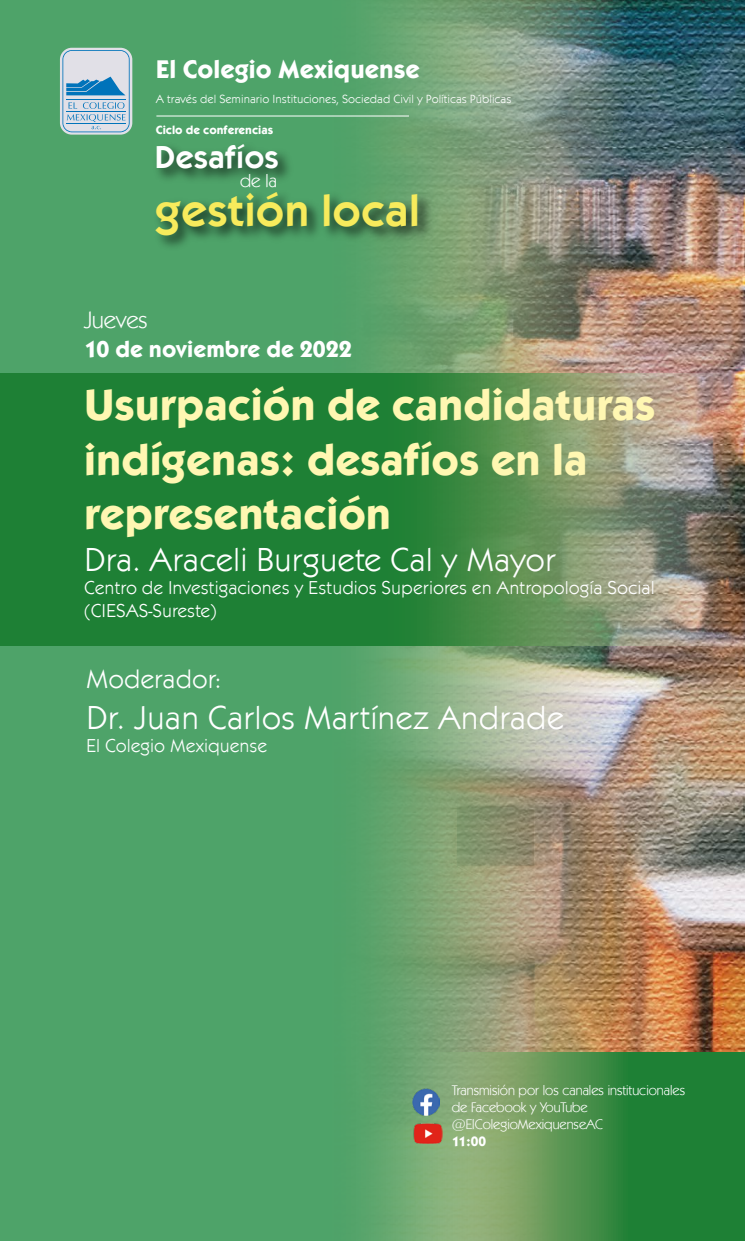
<style>
.page{position:relative;width:745px;height:1241px;background:#fff}
.page>*{position:absolute;margin:0;border:0;box-sizing:border-box;transform-origin:0 0}
.t1{font:600 46.38px "Kabel Itc TEE";color:#f7eb5c}
.t2{font:700 45.5px/54.6px "Kabel Itc TEE";color:#fff7b2}
.t3{font:34.3px "Kabel Itc TEE";color:#fff}
.t4{font:600 32.73px "Kabel Itc TEE";color:#fff}
.t5{font:27.39px "Kabel Itc TEE";color:#fff}
.t6{font:700 26.25px "Kabel Itc TEE";color:#fff}
.t7{font:700 23.62px "Kabel Itc TEE";color:#fff}
.t8{font:23.62px "Kabel IT Cby BT";color:#fff}
.t9{font:19.25px/23.1px "Kabel Itc TEE";color:#fff}
.t10{font:18.29px "Kabel IT Cby BT";color:#fff}
.t11{font:14px/16.8px "Kabel IT Cby BT";color:#fff}
.t12{font:700 14px "Kabel Itc TEE";color:#fff}
.t13{font:12.25px "Kabel Itc TEE";color:#fff}
.t14{font:700 12.25px "Kabel Itc TEE";color:#fff}
</style>
<div class="page">
<img style="left:629px;top:0;width:115px;height:1052px">
<div style="left:399px;top:1052px;width:345px;height:188px;background:#1e8035"></div>
<img style="left:0;top:0;width:629px;height:1240px">
<svg style="left:60px;top:48px;width:72px;height:87px"></svg>
<svg style="left:62px;top:50px;width:67px;height:82px"></svg>
<hr style="left:156px;top:115px;width:252px;height:1px;background:#fff">
<svg style="left:0;top:373px;width:742px;height:272px"></svg>
<img style="left:148px;top:180px;width:291px;height:77px">
<img style="left:147px;top:133px;width:151px;height:63px">
<img style="left:412px;top:1088px;width:27px;height:27px">
<img style="left:413px;top:1122px;width:29px;height:20px">
<h3 class="t6" style="left:156px;top:54px;width:265px">El Colegio Mexiquense</h3>
<p class="t13" style="left:156px;top:92px;width:357px">A través del Seminario Instituciones, Sociedad Civil y Políticas Públicas</p>
<p class="t14" style="left:156px;top:123px;width:119px">Ciclo de conferencias</p>
<h3 class="t4" style="left:154px;top:138px;width:126px">Desafíos</h3>
<p class="t10" style="left:240px;top:169px;width:38px">de la</p>
<h1 class="t1" style="left:155px;top:184px;width:266px">gestión local</h1>
<p class="t8" style="left:84px;top:305px;width:65px">Jueves</p>
<p class="t7" style="left:84px;top:335px;width:269px">10 de noviembre de 2022</p>
<h2 class="t2" style="left:84px;top:378px;width:572px">Usurpación de candidaturas indígenas: desafíos en la representación</h2>
<h3 class="t3" style="left:84px;top:540px;width:473px">Dra. Araceli Burguete Cal y Mayor</h3>
<p class="t9" style="left:84px;top:576px;width:571px">Centro de Investigaciones y Estudios Superiores en Antropología Social (CIESAS-Sureste)</p>
<h3 class="t5" style="left:86px;top:664px;width:137px">Moderador:</h3>
<h3 class="t3" style="left:86px;top:699px;width:479px">Dr. Juan Carlos Martínez Andrade</h3>
<p class="t9" style="left:86px;top:734px;width:182px">El Colegio Mexiquense</p>
<p class="t11" style="left:451px;top:1081px;width:235px">Transmisión por los canales institucionales de Facebook y YouTube @ElColegioMexiquenseAC</p>
<p class="t12" style="left:451px;top:1132px;width:36px">11:00</p>
</div>
